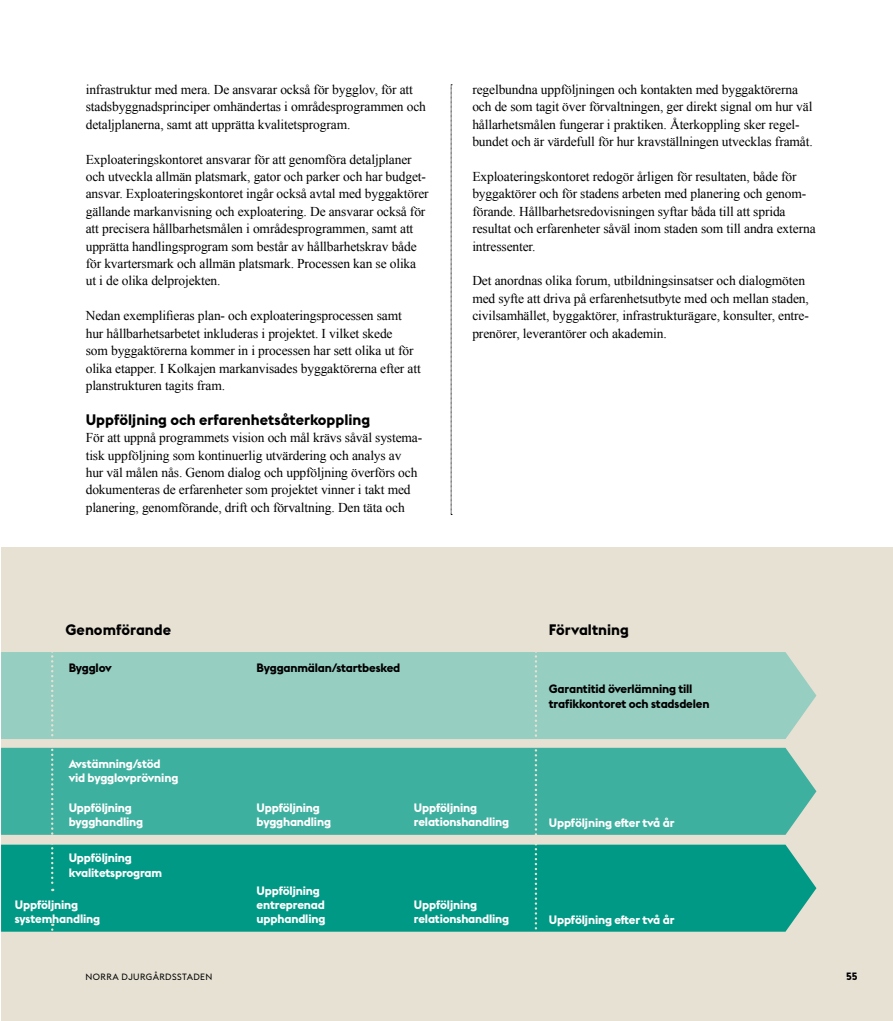
<style>
.page{position:relative;width:893px;height:1021px;background:#fff}
.page>*{position:absolute;margin:0;border:0;box-sizing:border-box;transform-origin:0 0}
.t1{font:700 15px "Cdwgfk Stockholm Type";color:#000}
.t2{font:13.5px/17.4px "Xwhwww Times New Roman";letter-spacing:-.01em;color:#000}
.t3{font:13.5px "Rvjrxp Times New Roman";letter-spacing:-.01em;color:#000}
.t4{font:700 12px/14.2px "Cdwgfk Stockholm Type";letter-spacing:-.015em;color:#fff}
.t5{font:700 12px/14.2px "Cdwgfk Stockholm Type";letter-spacing:-.015em;color:#000}
.t6{font:700 10.5px "Cdwgfk Stockholm Type";color:#000}
.t7{font:9px "Gqfqhn Stockholm Type";letter-spacing:.04em;color:#000}
</style>
<div class="page">
<svg style="left:451px;top:85px;width:1px;height:430px"></svg>
<div style="left:1px;top:547px;width:892px;height:473px;background:#e7e1d4"></div>
<div style="left:1px;top:652px;width:815px;height:87px;background:#96cec2"></div>
<div style="left:1px;top:747px;width:815px;height:87px;background:#3eb09f"></div>
<div style="left:1px;top:844px;width:815px;height:87px;background:#009986"></div>
<svg style="left:51px;top:652px;width:2px;height:239px"></svg>
<svg style="left:51px;top:923px;width:2px;height:98px"></svg>
<svg style="left:535px;top:652px;width:2px;height:280px"></svg>
<p class="t2" style="left:86px;top:81px;width:342px">infrastruktur med mera. De ansvarar också för bygglov, för att stadsbyggnadsprinciper omhändertas i områdesprogrammen och detaljplanerna, samt att upprätta kvalitetsprogram.</p>
<p class="t2" style="left:86px;top:151px;width:344px">Exploateringskontoret ansvarar för att genomföra detaljplaner och utveckla allmän platsmark, gator och parker och har budget&shy;ansvar. Exploateringskontoret ingår också avtal med byggaktörer gällande markanvisning och exploatering. De ansvarar också för att precisera hållbarhetsmålen i områdesprogrammen, samt att upprätta handlingsprogram som består av hållbarhetskrav både för kvartersmark och allmän platsmark. Processen kan se olika ut i de olika delprojekten.</p>
<p class="t3" style="left:86px;top:308px;width:318px">Nedan exemplifieras plan- och exploateringsprocessen samt</p>
<p class="t2" style="left:86px;top:325px;width:337px">hur hållbarhetsarbetet inkluderas i projektet. I vilket skede<br>som byggaktörerna kommer in i processen har sett olika ut för olika etapper. I Kolkajen markanvisades byggaktörerna efter att planstrukturen tagits fram.</p>
<p class="t1" style="left:86px;top:410px;width:286px">Uppföljning och erfarenhetsåterkoppling</p>
<p class="t2" style="left:86px;top:429px;width:338px">För att uppnå programmets vision och mål krävs såväl systema&shy;tisk uppföljning som kontinuerlig utvärdering och analys av hur väl målen nås. Genom dialog och uppföljning överförs och dokumenteras de erfarenheter som projektet vinner i takt med planering, genomförande, drift och förvaltning. Den täta och</p>
<p class="t2" style="left:472px;top:81px;width:342px">regelbundna uppföljningen och kontakten med byggaktörerna och de som tagit över förvaltningen, ger direkt signal om hur väl hållarhetsmålen fungerar i praktiken. Återkoppling sker regel&shy;bundet och är värdefull för hur kravställningen utvecklas framåt.</p>
<p class="t2" style="left:472px;top:169px;width:345px">Exploateringskontoret redogör årligen för resultaten, både för byggaktörer och för stadens arbeten med planering och genom&shy;förande. Hållbarhetsredovisningen syftar båda till att sprida resultat och erfarenheter såväl inom staden som till andra externa intressenter.</p>
<p class="t2" style="left:472px;top:273px;width:338px">Det anordnas olika forum, utbildningsinsatser och dialogmöten med syfte att driva på erfarenhetsutbyte med och mellan staden, civilsamhället, byggaktörer, infrastrukturägare, konsulter, entre&shy;prenörer, leverantörer och akademin.</p>
<p class="t1" style="left:65px;top:619px;width:107px">Genomförande</p>
<p class="t1" style="left:549px;top:619px;width:82px">Förvaltning</p>
<p class="t5" style="left:69px;top:659px;width:45px">Bygglov</p>
<p class="t5" style="left:257px;top:659px;width:145px">Bygganmälan/startbesked</p>
<p class="t4" style="left:69px;top:756px;width:111px">Avstämning/stöd vid bygglovprövning</p>
<p class="t4" style="left:69px;top:800px;width:76px">Uppföljning bygghandling</p>
<p class="t4" style="left:414px;top:800px;width:97px">Uppföljning relationshandling</p>
<p class="t4" style="left:257px;top:800px;width:76px">Uppföljning bygghandling</p>
<p class="t4" style="left:69px;top:850px;width:95px">Uppföljning kvalitetsprogram</p>
<p class="t4" style="left:257px;top:882px;width:70px">Uppföljning entreprenad upphandling</p>
<p class="t4" style="left:15px;top:896px;width:87px">Uppföljning systemhandling</p>
<p class="t4" style="left:414px;top:896px;width:97px">Uppföljning relationshandling</p>
<p class="t5" style="left:549px;top:681px;width:162px">Garantitid överlämning till trafikkontoret och stadsdelen</p>
<p class="t4" style="left:549px;top:814px;width:127px">Uppföljning efter två år</p>
<p class="t4" style="left:549px;top:911px;width:127px">Uppföljning efter två år</p>
<p class="t7" style="left:86px;top:970px;width:128px">NORRA DJURGÅRDSSTADEN</p>
<p class="t6" style="left:846px;top:968px;width:13px">55</p>
</div>
